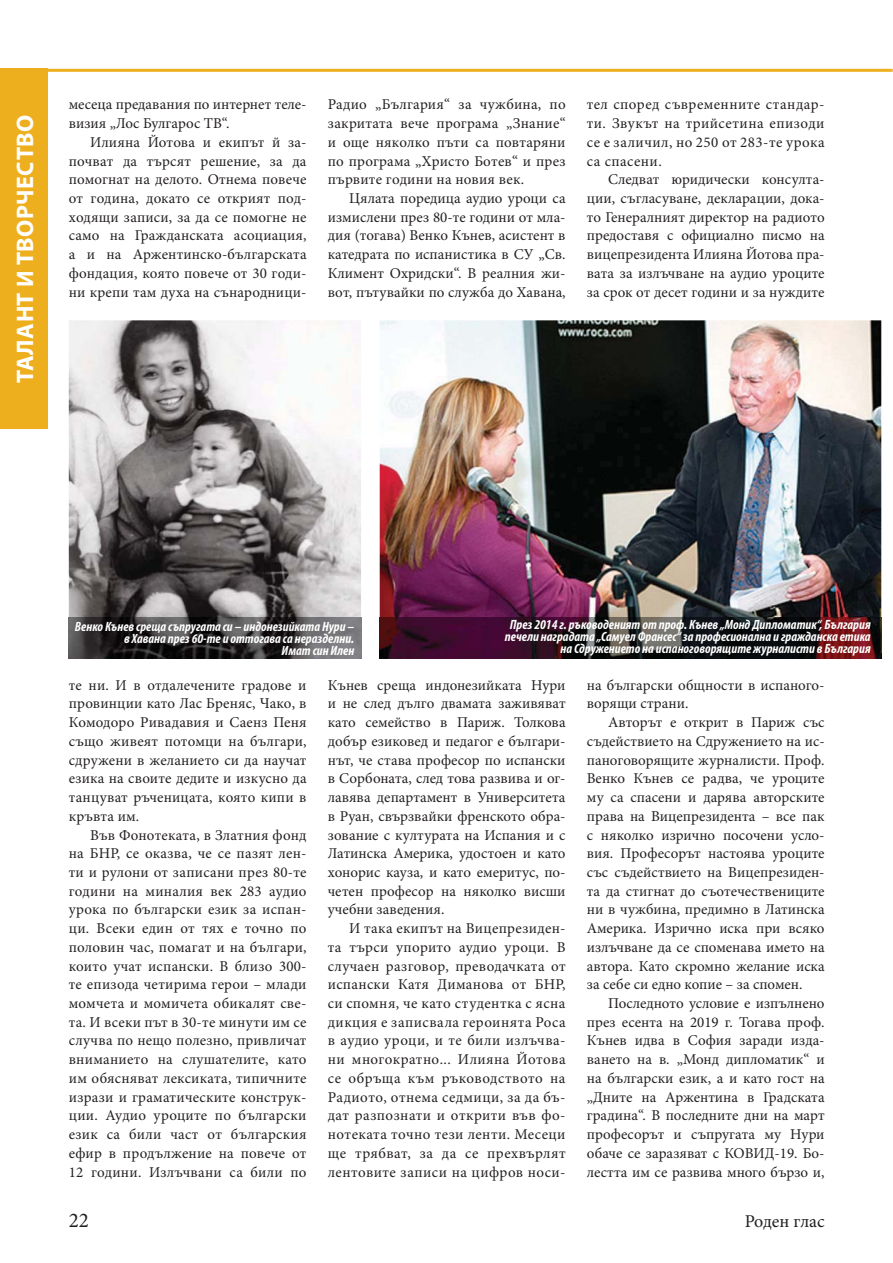
<style>
.page{position:relative;width:893px;height:1263px;background:#fff}
.page>*{position:absolute;margin:0;border:0;box-sizing:border-box;transform-origin:0 0}
.t1{font:700 24px "Myriad Pro";letter-spacing:.02em;color:#fff}
.t2{font:21px "Minion Pro";color:#231f20}
.t3{font:18px "Minion Pro";letter-spacing:-.005em;color:#231f20}
.t4{font:15px/18.8px "Minion Pro";letter-spacing:.01em;color:#231f20;text-align:justify}
.t5{font:italic 700 condensed 13.5px/12px "Myriad Pro";color:#fff;text-align:right}
</style>
<div class="page">
<hr style="left:0;top:69px;width:892px;height:3px;background:#eeaf1f">
<div style="left:0;top:69px;width:48px;height:360px;background:#eeaf1f"></div>
<img style="left:69px;top:320px;width:292px;height:297px">
<img style="left:380px;top:320px;width:501px;height:297px">
<img style="left:380px;top:617px;width:501px;height:41px">
<img style="left:69px;top:617px;width:292px;height:41px">
<h1 class="t1" style="left:15px;top:383px;width:270px;rotate:-90deg">ТАЛАНТ И ТВОРЧЕСТВО</h1>
<p class="t4" style="left:69px;top:95px;width:239px">месеца предавания по интернет теле&shy;визия „Лос Булгарос ТВ“.</p>
<p class="t4" style="left:69px;top:132px;width:239px;text-indent:21px">Илияна Йотова и екипът й за&shy;почват да търсят решение, за да помогнат на делото. Отнема повече от година, докато се открият под&shy;ходящи записи, за да се помогне не само на Гражданската асоциация, а и на Аржентинско-българската фондация, която повече от 30 годи&shy;ни крепи там духа на сънародници-</p>
<p class="t4" style="left:328px;top:95px;width:239px">Радио „България“ за чужбина, по закритата вече програма „Знание“ и още няколко пъти са повтаряни по програма „Христо Ботев“ и през първите години на новия век.</p>
<p class="t4" style="left:328px;top:188px;width:239px;text-indent:21px">Цялата поредица аудио уроци са измислени през 80-те години от мла&shy;дия (тогава) Венко Кънев, асистент в катедрата по испанистика в СУ „Св.<br>Климент Охридски“. В реалния жи&shy;вот, пътувайки по служба до Хавана,</p>
<p class="t4" style="left:587px;top:95px;width:239px">тел според съвременните стандар&shy;ти. Звукът на трийсетина епизоди се е заличил, но 250 от 283-те урока са спасени.</p>
<p class="t4" style="left:587px;top:170px;width:239px;text-indent:21px">Следват юридически консулта&shy;ции, съгласуване, декларации, дока&shy;то Генералният директор на радиото предоставя с официално писмо на вицепрезидента Илияна Йотова пра&shy;вата за излъчване на аудио уроците за срок от десет години и за нуждите</p>
<p class="t5" style="left:75px;top:620px;width:281px">Венко Кънев среща съпругата си – индонезийката Нури – в Хавана през 60-те и оттогава са неразделни.<br>Имат син Илен</p>
<p class="t5" style="left:505px;top:619px;width:367px">През 2014 г. ръководеният от проф. Кънев „Монд Дипломатик“, България печели наградата „Самуел Франсес“ за професионална и гражданска етика на Сдружението на испаноговорящите журналисти в България</p>
<p class="t4" style="left:69px;top:675px;width:239px">те ни. И в отдалечените градове и провинции като Лас Бреняс, Чако, в Комодоро Ривадавия и Саенз Пеня също живеят потомци на българи, сдружени в желанието си да научат езика на своите дедите и изкусно да танцуват ръченицата, която кипи в кръвта им.</p>
<p class="t4" style="left:69px;top:825px;width:239px;text-indent:21px">Във Фонотеката, в Златния фонд на БНР, се оказва, че се пазят лен&shy;ти и рулони от записани през 80-те години на миналия век 283 аудио урока по български език за испан&shy;ци. Всеки един от тях е точно по половин час, помагат и на българи, които учат испански. В близо 300- те епизода четирима герои – млади момчета и момичета обикалят све&shy;та. И всеки път в 30-те минути им се случва по нещо полезно, привличат вниманието на слушателите, като им обясняват лексиката, типичните изрази и граматическите конструк&shy;ции. Аудио уроците по български език са били част от българския ефир в продължение на повече от 12 години. Излъчвани са били по</p>
<p class="t4" style="left:328px;top:675px;width:239px">Кънев среща индонезийката Нури и не след дълго двамата заживяват като семейство в Париж. Толкова добър езиковед и педагог е българи&shy;нът, че става професор по испански в Сорбоната, след това развива и ог&shy;лавява департамент в Университета в Руан, свързвайки френското обра&shy;зование с културата на Испания и с Латинска Америка, удостоен и като хонорис кауза, и като емеритус, по&shy;четен професор на няколко висши учебни заведения.</p>
<p class="t4" style="left:328px;top:919px;width:239px;text-indent:21px">И така екипът на Вицепрезиден&shy;та търси упорито аудио уроци. В случаен разговор, преводачката от испански Катя Диманова от БНР, си спомня, че като студентка с ясна дикция е записвала героинята Роса в аудио уроци, и те били излъчва&shy;ни многократно... Илияна Йотова се обръща към ръководството на Радиото, отнема седмици, за да бъ&shy;дат разпознати и открити във фо&shy;нотеката точно тези ленти. Месеци ще трябват, за да се прехвърлят лентовите записи на цифров носи-</p>
<p class="t4" style="left:587px;top:675px;width:239px">на български общности в испаного&shy;ворящи страни.</p>
<p class="t4" style="left:587px;top:713px;width:239px;text-indent:21px">Авторът е открит в Париж със съдействието на Сдружението на ис&shy;паноговорящите журналисти. Проф.<br>Венко Кънев се радва, че уроците му са спасени и дарява авторските права на Вицепрезидента – все пак с няколко изрично посочени усло&shy;вия. Професорът настоява уроците със съдействието на Вицепрезиден&shy;та да стигнат до съотечествениците ни в чужбина, предимно в Латинска Америка. Изрично иска при всяко излъчване да се споменава името на автора. Като скромно желание иска за себе си едно копие – за спомен.</p>
<p class="t4" style="left:587px;top:993px;width:239px;text-indent:21px">Последното условие е изпълнено през есента на 2019 г. Тогава проф.<br>Кънев идва в София заради изда&shy;ването на в. „Монд дипломатик“ и на български език, а и като гост на „Дните на Аржентина в Градската градина“. В последните дни на март професорът и съпругата му Нури обаче се заразяват с КОВИД-19. Бо&shy;лестта им се развива много бързо и,</p>
<h2 class="t2" style="left:69px;top:1207px;width:22px">22</h2>
<p class="t3" style="left:745px;top:1210px;width:81px">Роден глас</p>
</div>
